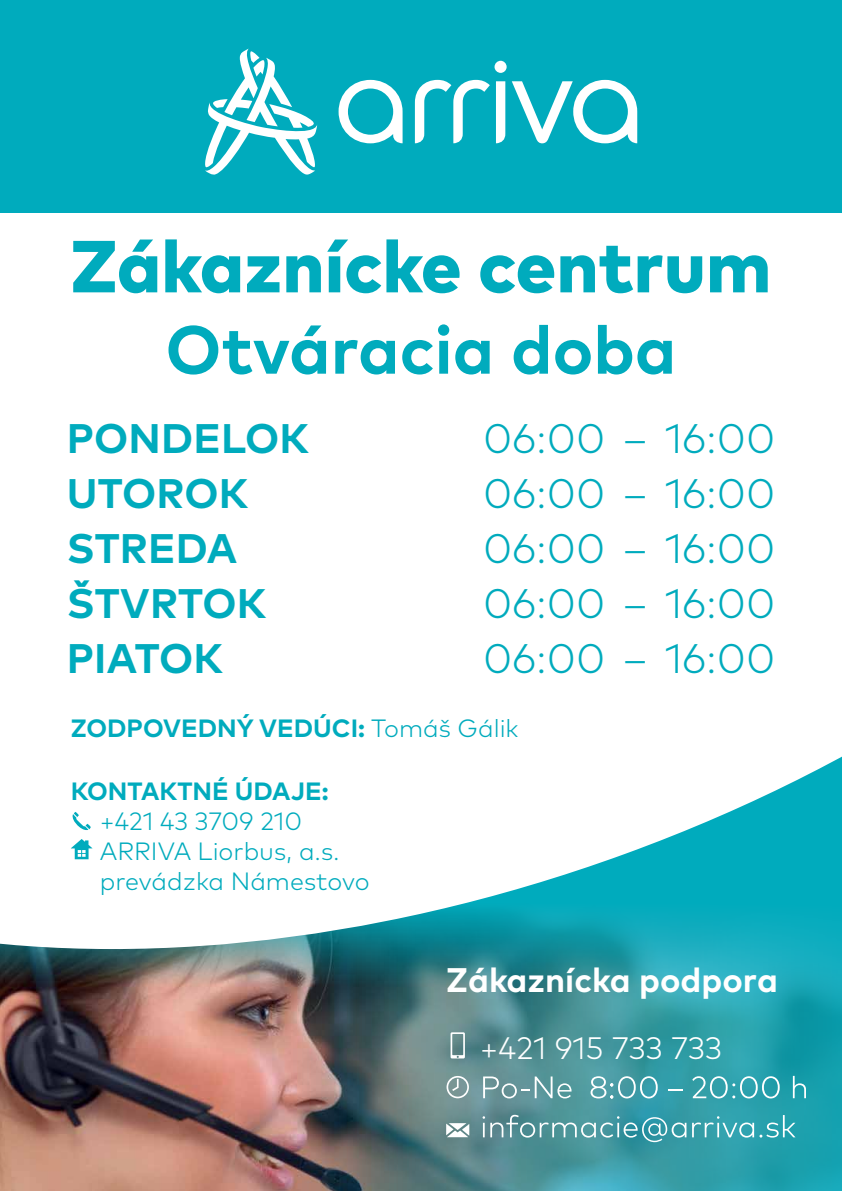
<style>
.page{position:relative;width:842px;height:1191px;background:#fff}
.page>*{position:absolute;margin:0;border:0;box-sizing:border-box;transform-origin:0 0}
.t1{font:800 73.5px "Mark Pro";color:#00abbd}
.t2{font:700 67.7px "Mark Pro";color:#00abbd}
.t3{font:300 41.3px "Mark Pro";color:#00abbd}
.t4{font:700 41.3px "Mark Pro";letter-spacing:.005em;color:#00abbd}
.t5{font:700 34.1px "Mark Pro";color:#fff}
.t6{font:300 31px "Mark Pro";color:#fff}
.t7{font:300 25px/30px "Mark Pro";color:#00abbd}
.t8{font:700 25px "Mark Pro";color:#00abbd}
.s1{font-weight:300}
</style>
<div class="page">
<img style="left:0;top:1041px;width:842px;height:150px">
<img style="left:0;top:756px;width:842px;height:285px">
<div style="left:0;top:0;width:842px;height:213px;background:#00abbd"></div>
<svg style="left:415px;top:80px;width:75px;height:63px"></svg>
<svg style="left:512px;top:80px;width:125px;height:63px"></svg>
<svg style="left:339px;top:80px;width:64px;height:63px"></svg>
<svg style="left:496px;top:81px;width:9px;height:62px"></svg>
<div style="left:494px;top:61px;width:13px;height:12px;background:#fff;border-radius:50%"></div>
<svg style="left:205px;top:49px;width:112px;height:126px"></svg>
<svg style="left:71px;top:839px;width:21px;height:20px"></svg>
<svg style="left:72px;top:812px;width:19px;height:18px"></svg>
<svg style="left:446px;top:1123px;width:23px;height:14px"></svg>
<svg style="left:451px;top:1032px;width:14px;height:26px"></svg>
<svg style="left:483px;top:1076px;width:46px;height:22px"></svg>
<svg style="left:535px;top:1076px;width:36px;height:22px"></svg>
<svg style="left:668px;top:1089px;width:15px;height:1px"></svg>
<svg style="left:692px;top:1076px;width:88px;height:22px;background:#58b3bc"></svg>
<svg style="left:793px;top:1075px;width:13px;height:23px"></svg>
<svg style="left:446px;top:1076px;width:23px;height:22px"></svg>
<svg style="left:590px;top:1076px;width:68px;height:22px"></svg>
<svg style="left:483px;top:1114px;width:312px;height:28px;background:#57a5ad"></svg>
<h1 class="t1" style="left:70px;top:210px;width:702px">Zákaznícke centrum</h1>
<h2 class="t2" style="left:165px;top:298px;width:512px">Otváracia doba</h2>
<p class="t4" style="left:67px;top:406px;width:244px">PONDELOK</p>
<p class="t3" style="left:483px;top:407px;width:294px">06:00 – 16:00</p>
<p class="t4" style="left:67px;top:462px;width:183px">UTOROK</p>
<p class="t3" style="left:483px;top:462px;width:294px">06:00 – 16:00</p>
<p class="t4" style="left:67px;top:517px;width:172px">STREDA</p>
<p class="t3" style="left:483px;top:517px;width:294px">06:00 – 16:00</p>
<p class="t4" style="left:67px;top:572px;width:201px">ŠTVRTOK</p>
<p class="t3" style="left:483px;top:572px;width:294px">06:00 – 16:00</p>
<p class="t4" style="left:67px;top:627px;width:158px">PIATOK</p>
<p class="t3" style="left:483px;top:628px;width:294px">06:00 – 16:00</p>
<p class="t8" style="left:71px;top:709px;width:449px">ZODPOVEDNÝ VEDÚCI: <span class="s1">Tomáš Gálik</span></p>
<p class="t8" style="left:71px;top:772px;width:259px">KONTAKTNÉ ÚDAJE:</p>
<p class="t7" style="left:100px;top:804px;width:271px">+421 43 3709 210<br>ARRIVA Liorbus, a.s. prevádzka Námestovo</p>
<p class="t5" style="left:446px;top:954px;width:333px">Zákaznícka podpora</p>
<p class="t6" style="left:480px;top:1025px;width:244px">+421 915 733 733</p>
</div>
